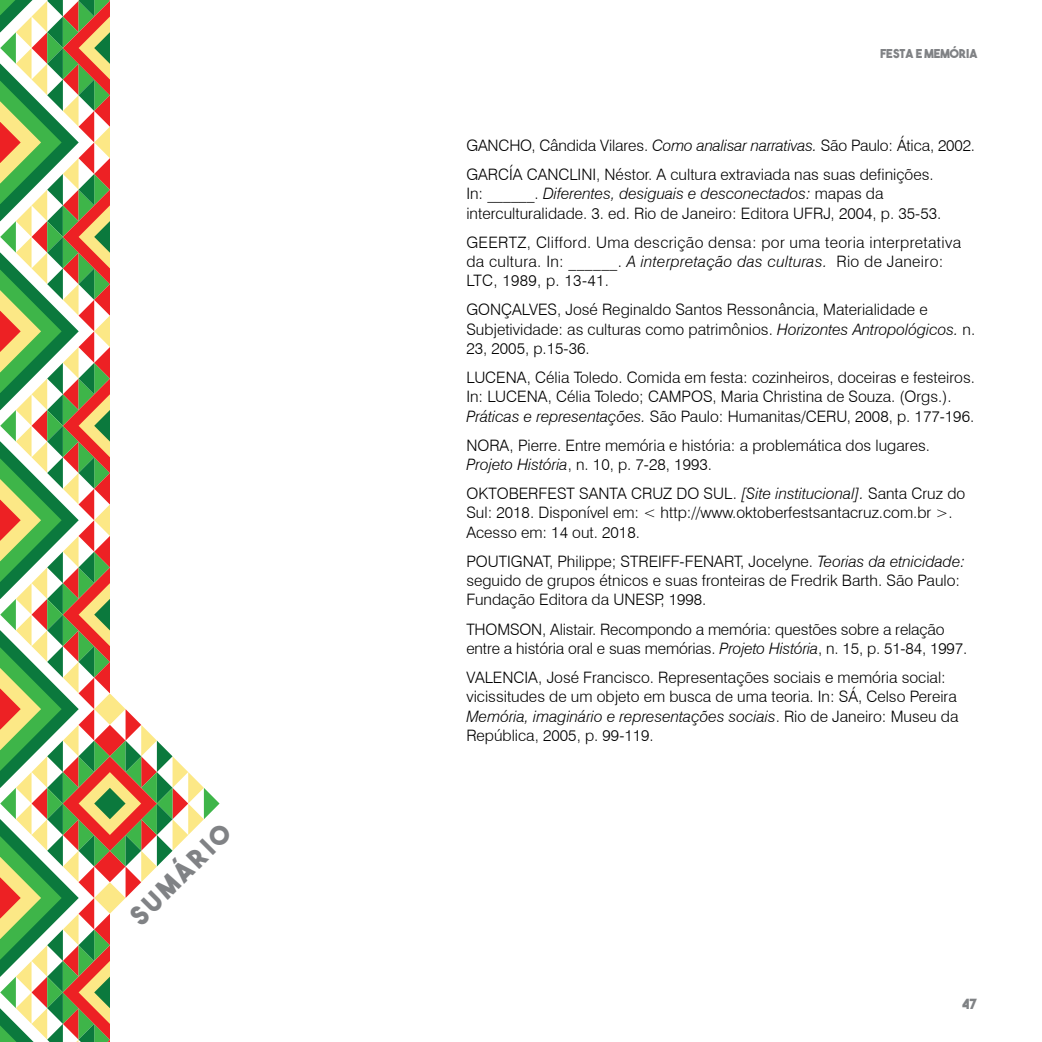
<style>
.page{position:relative;width:1042px;height:1042px;background:#fff}
.page>*{position:absolute;margin:0;border:0;box-sizing:border-box;transform-origin:0 0}
.t1{font:26.25px "The Bold Font";color:#808285}
.t2{font:300 15.75px/19.2px "Swiss 721 BT";color:#000}
.t3{font:300 15.75px/19.2px "Swiss 721 BT";letter-spacing:.02em;color:#000}
.t4{font:14px "The Bold Font";color:#808285}
.t5{font:12.25px "The Bold Font";color:#808285}
.s1{font-style:italic}
</style>
<div class="page">
<svg style="left:0;top:0;width:220px;height:1042px"></svg>
<h1 class="t1" style="left:123px;top:908px;width:131px;rotate:-45deg">SUMÁRIO</h1>
<p class="t5" style="left:880px;top:46px;width:99px">FESTA E MEMÓRIA</p>
<p class="t2" style="left:466px;top:131px;width:510px;line-height:29.2px">GANCHO, Cândida Vilares. <span class="s1">Como analisar narrativas.</span> São Paulo: Ática, 2002.<br>GARCÍA CANCLINI, Néstor. A cultura extraviada nas suas definições.</p>
<p class="t2" style="left:466px;top:184px;width:476px">In: ______. <span class="s1">Diferentes, desiguais e desconectados:</span> mapas da interculturalidade. 3. ed. Rio de Janeiro: Editora UFRJ, 2004, p. 35-53.</p>
<p class="t3" style="left:466px;top:232px;width:496px">GEERTZ, Clifford. Uma descrição densa: por uma teoria interpretativa da cultura. In: ______. <span class="s1">A interpretação das culturas.</span> Rio de Janeiro:<br>LTC, 1989, p. 13-41.</p>
<p class="t2" style="left:466px;top:300px;width:510px">GONÇALVES, José Reginaldo Santos Ressonância, Materialidade e<br>Subjetividade: as culturas como patrimônios. <span class="s1">Horizontes Antropológicos.</span> n.<br>23, 2005, p.15-36.</p>
<p class="t2" style="left:466px;top:368px;width:510px">LUCENA, Célia Toledo. Comida em festa: cozinheiros, doceiras e festeiros.<br>In: LUCENA, Célia Toledo; CAMPOS, Maria Christina de Souza. (Orgs.).<br><span class="s1">Práticas e representações.</span> São Paulo: Humanitas/CERU, 2008, p. 177-196.</p>
<p class="t2" style="left:466px;top:435px;width:465px">NORA, Pierre. Entre memória e história: a problemática dos lugares.<br><span class="s1">Projeto História</span>, n. 10, p. 7-28, 1993.</p>
<p class="t2" style="left:466px;top:484px;width:500px">OKTOBERFEST SANTA CRUZ DO SUL. <span class="s1">[Site institucional].</span> Santa Cruz do<br>Sul: 2018. Disponível em: &lt; http://www.oktoberfestsantacruz.com.br &gt;.<br>Acesso em: 14 out. 2018.</p>
<p class="t2" style="left:466px;top:551px;width:500px">POUTIGNAT, Philippe; STREIFF-FENART, Jocelyne. <span class="s1">Teorias da etnicidade: </span>seguido de grupos étnicos e suas fronteiras de Fredrik Barth. São Paulo:<br>Fundação Editora da UNESP, 1998.</p>
<p class="t2" style="left:466px;top:619px;width:502px">THOMSON, Alistair. Recompondo a memória: questões sobre a relação entre a história oral e suas memórias. <span class="s1">Projeto História</span>, n. 15, p. 51-84, 1997.</p>
<p class="t2" style="left:466px;top:667px;width:493px">VALENCIA, José Francisco. Representações sociais e memória social: vicissitudes de um objeto em busca de uma teoria. In: SÁ, Celso Pereira <span class="s1">Memória, imaginário e representações sociais</span>. Rio de Janeiro: Museu da República, 2005, p. 99-119.</p>
<p class="t4" style="left:962px;top:995px;width:17px">47</p>
</div>
